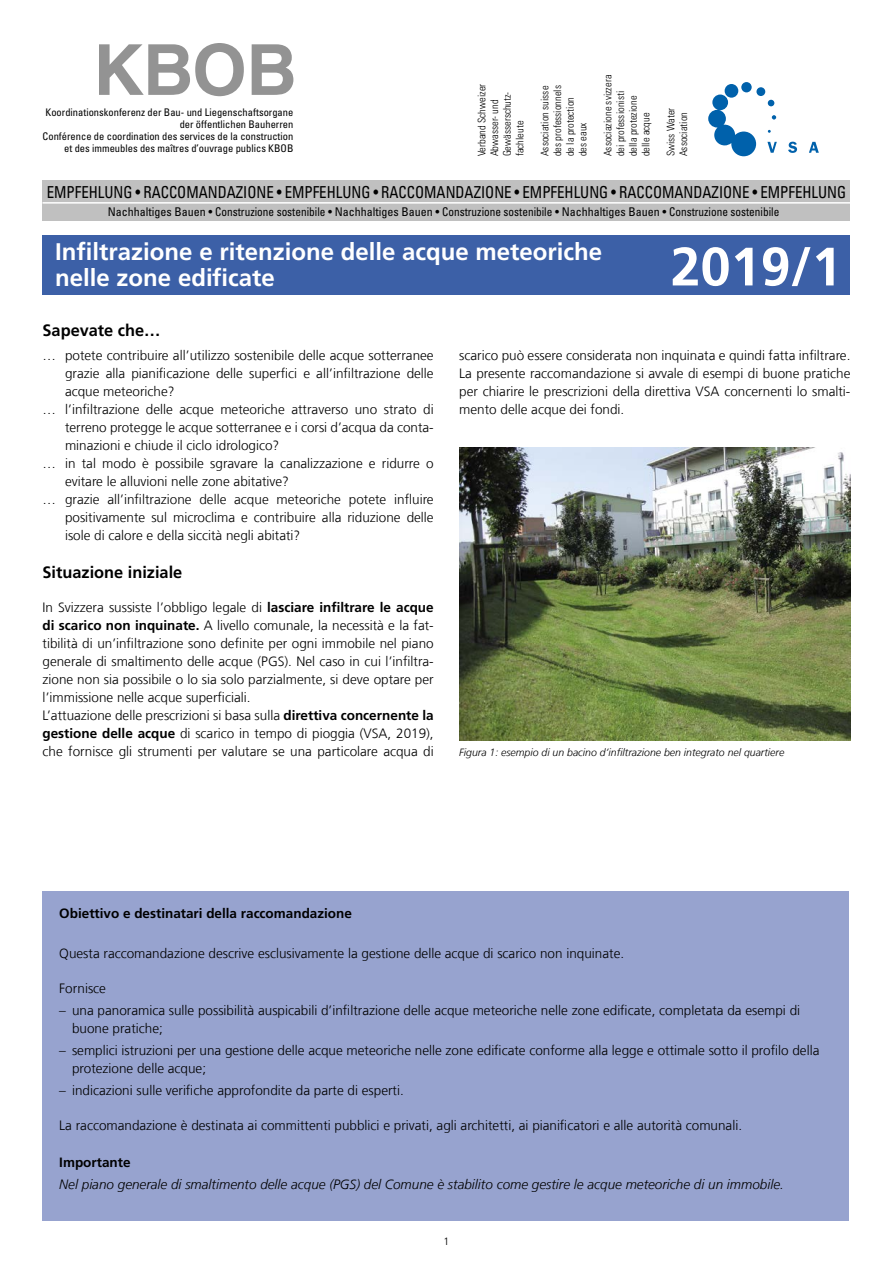
<style>
.page{position:relative;width:893px;height:1263px;background:#fff}
.page>*{position:absolute;margin:0;border:0;box-sizing:border-box;transform-origin:0 0}
.t1{font:700 54px "Frutiger LT Com";color:#fff}
.P_Haupttitel{font:700 24px/25.5px "Frutiger LT Com";color:#fff}
.Empfehlung_etc{font:condensed 16.5px "Univers LT Std";color:#000;scale:.9 1}
.gelieferte_Formate_Untertitel_1{font:700 16.5px "Frutiger LT Com";color:#000}
.H1_Untertitel_1{font:700 16.5px "Frutiger LT Com";color:#000}
.Gru{font:300 13.5px/18px "Frutiger LT Com";color:#000;text-align:justify}
.Gru_box{font:300 13.5px "Frutiger LT Com";color:#000}
.Gru_box_kursiv{font:italic 300 13.5px "Frutiger LT Com";color:#000}
.H2_Texttitel_Deutsch{font:700 13.5px "Frutiger LT Com";color:#000}
.H3_box_untertit{font:700 13.5px "Frutiger LT Com";color:#000}
.nach_h_bauen{font:condensed 12px "Univers LT Std";color:#000}
.gelieferte_Formate_Legende_VSA{font:300 condensed 10.5px "Univers LT Std";color:#000}
.gelieferte_Formate_Legende_KBOB{font:condensed 10.5px/12px "Univers LT Std";color:#000;text-align:right}
.Legende{font:italic 300 10.5px "Frutiger LT Com";color:#000}
.t2{font:300 10.5px "Frutiger LT Com";color:#000}
.s1{color:#3c60a7}
.s2{font-weight:700}
</style>
<div class="page">
<div style="left:43px;top:236px;width:807px;height:59px;background:#3c60a7"></div>
<div style="left:43px;top:181px;width:807px;height:40px;background:#c0c0c0"></div>
<hr style="left:43px;top:202px;width:807px;height:2px;background:#fff">
<img style="left:459px;top:447px;width:391px;height:294px">
<svg style="left:708px;top:82px;width:69px;height:74px"></svg>
<svg style="left:788px;top:142px;width:9px;height:11px"></svg>
<svg style="left:809px;top:142px;width:10px;height:11px"></svg>
<svg style="left:99px;top:43px;width:145px;height:53px"></svg>
<svg style="left:252px;top:44px;width:41px;height:51px"></svg>
<div style="left:43px;top:891px;width:806px;height:329px;background:#97a3cf"></div>
<p class="gelieferte_Formate_Legende_KBOB" style="left:46px;top:106px;width:249px">Koordinationskonferenz der Bau- und Liegenschaftsorgane der öffentlichen Bauherren</p>
<p class="gelieferte_Formate_Legende_KBOB" style="left:43px;top:130px;width:252px">Conférence de coordination des services de la construction et des immeubles des maîtres d’ouvrage publics KBOB</p>
<p class="gelieferte_Formate_Legende_VSA" style="left:476px;top:156px;width:74px;rotate:-90deg">Verband Schweizer</p>
<p class="gelieferte_Formate_Legende_VSA" style="left:488px;top:156px;width:58px;rotate:-90deg">Abwasser- und</p>
<p class="gelieferte_Formate_Legende_VSA" style="left:501px;top:156px;width:66px;rotate:-90deg">Gewässerschutz-</p>
<p class="gelieferte_Formate_Legende_VSA" style="left:513px;top:156px;width:37px;rotate:-90deg">fachleute</p>
<p class="gelieferte_Formate_Legende_VSA" style="left:539px;top:156px;width:72px;rotate:-90deg">Association suisse</p>
<p class="gelieferte_Formate_Legende_VSA" style="left:551px;top:156px;width:73px;rotate:-90deg">des professionnels</p>
<p class="gelieferte_Formate_Legende_VSA" style="left:564px;top:156px;width:61px;rotate:-90deg">de la protection</p>
<p class="gelieferte_Formate_Legende_VSA" style="left:576px;top:156px;width:35px;rotate:-90deg">des eaux</p>
<p class="gelieferte_Formate_Legende_VSA" style="left:602px;top:156px;width:83px;rotate:-90deg">Associazione svizzera</p>
<p class="gelieferte_Formate_Legende_VSA" style="left:614px;top:156px;width:67px;rotate:-90deg">dei professionisti</p>
<p class="gelieferte_Formate_Legende_VSA" style="left:627px;top:156px;width:62px;rotate:-90deg">della protezione</p>
<p class="gelieferte_Formate_Legende_VSA" style="left:639px;top:156px;width:45px;rotate:-90deg">delle acque</p>
<p class="gelieferte_Formate_Legende_VSA" style="left:665px;top:156px;width:50px;rotate:-90deg">Swiss Water</p>
<p class="gelieferte_Formate_Legende_VSA" style="left:677px;top:156px;width:46px;rotate:-90deg">Association</p>
<p class="Empfehlung_etc" style="left:47px;top:182px;width:890px">EMPFEHLUNG • RACCOMANDAZIONE • EMPFEHLUNG • RACCOMANDAZIONE • EMPFEHLUNG • RACCOMANDAZIONE • EMPFEHLUNG</p>
<p class="nach_h_bauen" style="left:108px;top:204px;width:673px">Nachhaltiges Bauen • Construzione sostenibile • Nachhaltiges Bauen • Construzione sostenibile • Nachhaltiges Bauen • Construzione sostenibile</p>
<p class="P_Haupttitel" style="left:55px;top:239px;width:548px">Infiltrazione e ritenzione delle acque meteoriche nelle zone edificate <span class="s1">2019/1</span></p>
<h1 class="t1" style="left:670px;top:235px;width:173px">2019/1</h1>
<h1 class="H1_Untertitel_1" style="left:43px;top:320px;width:120px">Sapevate che…</h1>
<p class="Gru" style="left:65px;top:346px;width:370px;text-indent:-23px">… potete contribuire all’utilizzo sostenibile delle acque sotterranee grazie alla pianificazione delle superfici e all’infiltrazione delle acque meteoriche?</p>
<p class="Gru" style="left:65px;top:400px;width:370px;text-indent:-23px">… l’infiltrazione delle acque meteoriche attraverso uno strato di terreno protegge le acque sotterranee e i corsi d’acqua da conta&shy;minazioni e chiude il ciclo idrologico?</p>
<p class="Gru" style="left:65px;top:454px;width:370px;text-indent:-23px">… in tal modo è possibile sgravare la canalizzazione e ridurre o evitare le alluvioni nelle zone abitative?</p>
<p class="Gru" style="left:65px;top:490px;width:370px;text-indent:-23px">… grazie all’infiltrazione delle acque meteoriche potete influire positivamente sul microclima e contribuire alla riduzione delle isole di calore e della siccità negli abitati?</p>
<p class="gelieferte_Formate_Untertitel_1" style="left:43px;top:563px;width:141px">Situazione iniziale</p>
<p class="Gru" style="left:43px;top:598px;width:393px">In Svizzera sussiste l’obbligo legale di <span class="s2">lasciare infiltrare le acque di scarico non inquinate.</span> A livello comunale, la necessità e la fat&shy;tibilità di un’infiltrazione sono definite per ogni immobile nel piano generale di smaltimento delle acque (PGS). Nel caso in cui l’infiltra&shy;zione non sia possibile o lo sia solo parzialmente, si deve optare per l’immissione nelle acque superficiali.</p>
<p class="Gru" style="left:43px;top:706px;width:393px">L’attuazione delle prescrizioni si basa sulla <span class="s2">direttiva concernente la gestione delle acque</span> di scarico in tempo di pioggia (VSA, 2019), che fornisce gli strumenti per valutare se una particolare acqua di</p>
<p class="Gru" style="left:459px;top:346px;width:393px">scarico può essere considerata non inquinata e quindi fatta infiltrare.<br>La presente raccomandazione si avvale di esempi di buone pratiche per chiarire le prescrizioni della direttiva VSA concernenti lo smalti&shy;mento delle acque dei fondi.</p>
<p class="Legende" style="left:459px;top:746px;width:326px">Figura 1: esempio di un bacino d’infiltrazione ben integrato nel quartiere</p>
<h2 class="H2_Texttitel_Deutsch" style="left:59px;top:906px;width:294px">Obiettivo e destinatari della raccomandazione</h2>
<p class="Gru_box" style="left:59px;top:945px;width:566px">Questa raccomandazione descrive esclusivamente la gestione delle acque di scarico non inquinate.</p>
<p class="Gru_box" style="left:59px;top:980px;width:48px">Fornisce</p>
<p class="Gru" style="left:72px;top:1001px;width:730px;text-indent:-13px">– una panoramica sulle possibilità auspicabili d’infiltrazione delle acque meteoriche nelle zone edificate, completata da esempi di buone pratiche;</p>
<p class="Gru" style="left:72px;top:1041px;width:749px;text-indent:-13px">– semplici istruzioni per una gestione delle acque meteoriche nelle zone edificate conforme alla legge e ottimale sotto il profilo della protezione delle acque;</p>
<p class="Gru" style="left:59px;top:1082px;width:346px">– indicazioni sulle verifiche approfondite da parte di esperti.</p>
<p class="Gru_box" style="left:59px;top:1118px;width:684px">La raccomandazione è destinata ai committenti pubblici e privati, agli architetti, ai pianificatori e alle autorità comunali.</p>
<h3 class="H3_box_untertit" style="left:59px;top:1154px;width:73px">Importante</h3>
<p class="Gru_box_kursiv" style="left:59px;top:1177px;width:726px">Nel piano generale di smaltimento delle acque (PGS) del Comune è stabilito come gestire le acque meteoriche di un immobile.</p>
<p class="t2" style="left:444px;top:1235px;width:7px">1</p>
</div>
